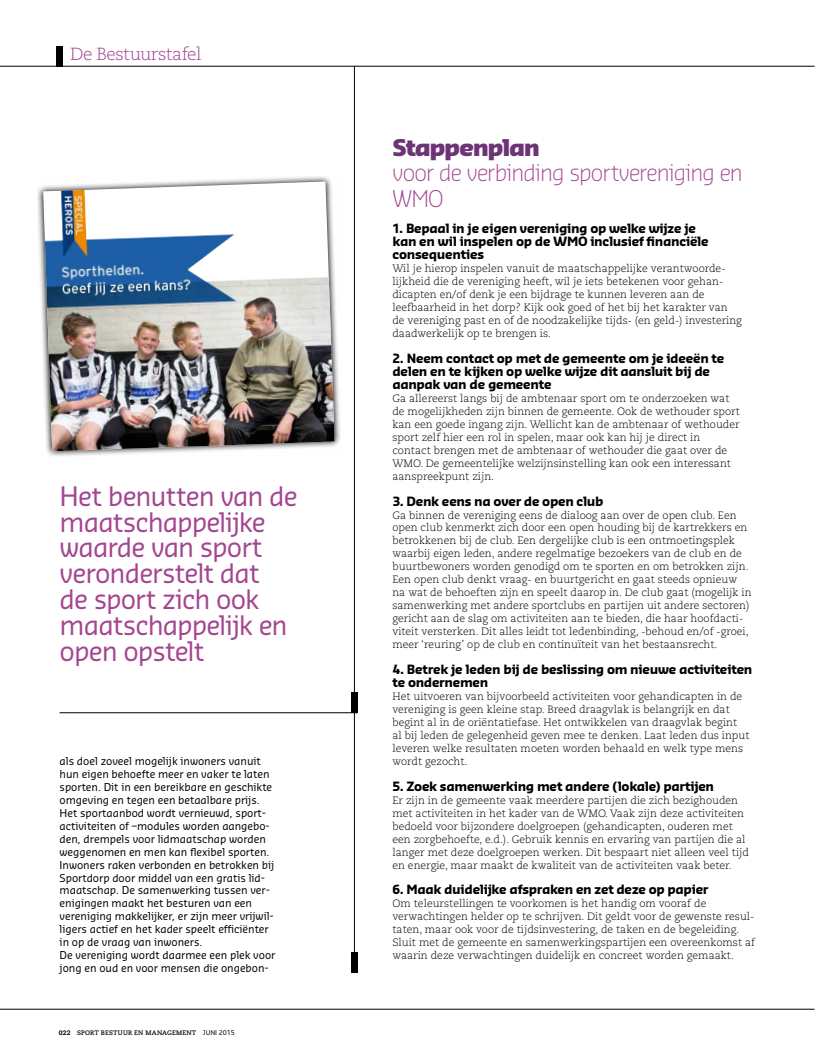
<style>
.page{position:relative;width:815px;height:1063px;background:#fff}
.page>*{position:absolute;margin:0;border:0;box-sizing:border-box;transform-origin:0 0}
.t1{font:26.25px/25.9px "Sansa";letter-spacing:-.035em;color:#a44590}
.t2{font:300 22.5px/25.9px "Sansa Std";letter-spacing:-.035em;color:#a44590}
.t3{font:900 22.5px "Sansa Std";letter-spacing:-.035em;color:#6d3376}
.t4{font:300 17.5px "Caecilia CE";letter-spacing:-.035em;color:#a44590}
.t5{font:700 12.5px/13px "Sansa";letter-spacing:-.025em;color:#000}
.t6{font:300 10.62px/13px "Caecilia CE";color:#000}
.t7{font:10.62px/13px "Sansa";letter-spacing:-.005em;color:#000}
.t8{font:700 6.5px "Caecilia CE";letter-spacing:.025em;color:#000}
.s1{font-weight:800}
.s2{font-family:"Sansa";font-weight:400}
</style>
<div class="page">
<hr style="left:0;top:66px;width:815px;height:1px;background:#000">
<div style="left:56px;top:46px;width:7px;height:20px;background:#000"></div>
<hr style="left:0;top:1009px;width:815px;height:1px;background:#000">
<hr style="left:354px;top:66px;width:1px;height:906px;background:#000">
<div style="left:351px;top:952px;width:7px;height:20px;background:#000"></div>
<hr style="left:60px;top:713px;width:297px;height:1px;background:#000">
<div style="left:351px;top:692px;width:6px;height:21px;background:#000"></div>
<svg style="left:37px;top:176px;width:303px;height:280px"></svg>
<img style="left:43px;top:181px;width:292px;height:270px">
<h3 class="t4" style="left:70px;top:43px;width:133px">De Bestuurstafel</h3>
<h1 class="t1" style="left:60px;top:482px;width:240px">Het benutten van de maatschappelijke waarde van sport veronderstelt dat<br>de sport zich ook maatschappelijk en open opstelt</h1>
<p class="t7" style="left:60px;top:754px;width:217px">als doel zoveel mogelijk inwoners vanuit hun eigen behoefte meer en vaker te laten sporten. Dit in een bereikbare en geschikte omgeving en tegen een betaalbare prijs.<br>Het sportaanbod wordt vernieuwd, sport&shy;activiteiten of –modules worden aangebo&shy;den, drempels voor lidmaatschap worden weggenomen en men kan flexibel sporten.<br>Inwoners raken verbonden en betrokken bij Sportdorp door middel van een gratis lid&shy;maatschap. De samenwerking tussen ver&shy;enigingen maakt het besturen van een vereniging makkelijker, er zijn meer vrijwil&shy;ligers actief en het kader speelt efficiënter in op de vraag van inwoners.<br>De vereniging wordt daarmee een plek voor jong en oud en voor mensen die ongebon-</p>
<p class="t8" style="left:59px;top:1028px;width:178px"><span class="s1">022</span> SPORT BESTUUR EN MANAGEMENT <span class="s2">JUNI 2015</span></p>
<h2 class="t3" style="left:392px;top:132px;width:149px">Stappenplan</h2>
<h2 class="t2" style="left:392px;top:159px;width:352px">voor de verbinding sportvereniging en<br>WMO</h2>
<p class="t5" style="left:392px;top:222px;width:318px">1. Bepaal in je eigen vereniging op welke wijze je kan en wil inspelen op de WMO inclusief financiële consequenties</p>
<p class="t6" style="left:392px;top:262px;width:351px">Wil je hierop inspelen vanuit de maatschappelijke verantwoorde&shy;lijkheid die de vereniging heeft, wil je iets betekenen voor gehan&shy;dicapten en/of denk je een bijdrage te kunnen leveren aan de leefbaarheid in het dorp? Kijk ook goed of het bij het karakter van de vereniging past en of de noodzakelijke tijds- (en geld-) investering daadwerkelijk op te brengen is.</p>
<p class="t5" style="left:392px;top:351px;width:334px">2. Neem contact op met de gemeente om je ideeën te delen en te kijken op welke wijze dit aansluit bij de aanpak van de gemeente</p>
<p class="t6" style="left:392px;top:392px;width:349px">Ga allereerst langs bij de ambtenaar sport om te onderzoeken wat de mogelijkheden zijn binnen de gemeente. Ook de wethouder sport kan een goede ingang zijn. Wellicht kan de ambtenaar of wethouder sport zelf hier een rol in spelen, maar ook kan hij je direct in contact brengen met de ambtenaar of wethouder die gaat over de WMO. De gemeentelijke welzijnsinstelling kan ook een interessant aanspreekpunt zijn.</p>
<p class="t5" style="left:392px;top:494px;width:213px">3. Denk eens na over de open club</p>
<p class="t6" style="left:392px;top:508px;width:361px">Ga binnen de vereniging eens de dialoog aan over de open club. Een open club kenmerkt zich door een open houding bij de kartrekkers en betrokkenen bij de club. Een dergelijke club is een ontmoetingsplek waarbij eigen leden, andere regelmatige bezoekers van de club en de buurtbewoners worden genodigd om te sporten en om betrokken zijn.<br>Een open club denkt vraag- en buurtgericht en gaat steeds opnieuw na wat de behoeften zijn en speelt daarop in. De club gaat (mogelijk in samenwerking met andere sportclubs en partijen uit andere sectoren) gericht aan de slag om activiteiten aan te bieden, die haar hoofdacti&shy;viteit versterken. Dit alles leidt tot ledenbinding, -behoud en/of -groei, meer ‘reuring’ op de club en continuïteit van het bestaansrecht.</p>
<p class="t5" style="left:392px;top:662px;width:362px">4. Betrek je leden bij de beslissing om nieuwe activiteiten te ondernemen</p>
<p class="t6" style="left:392px;top:690px;width:359px">Het uitvoeren van bijvoorbeeld activiteiten voor gehandicapten in de vereniging is geen kleine stap. Breed draagvlak is belangrijk en dat begint al in de oriëntatiefase. Het ontwikkelen van draagvlak begint<br>al bij leden de gelegenheid geven mee te denken. Laat leden dus input leveren welke resultaten moeten worden behaald en welk type mens wordt gezocht.</p>
<p class="t5" style="left:392px;top:779px;width:323px">5. Zoek samenwerking met andere (lokale) partijen</p>
<p class="t6" style="left:392px;top:793px;width:358px">Er zijn in de gemeente vaak meerdere partijen die zich bezighouden met activiteiten in het kader van de WMO. Vaak zijn deze activiteiten bedoeld voor bijzondere doelgroepen (gehandicapten, ouderen met een zorgbehoefte, e.d.). Gebruik kennis en ervaring van partijen die al langer met deze doelgroepen werken. Dit bespaart niet alleen veel tijd en energie, maar maakt de kwaliteit van de activiteiten vaak beter.</p>
<p class="t5" style="left:392px;top:883px;width:317px">6. Maak duidelijke afspraken en zet deze op papier</p>
<p class="t6" style="left:392px;top:897px;width:364px">Om teleurstellingen te voorkomen is het handig om vooraf de verwachtingen helder op te schrijven. Dit geldt voor de gewenste resul&shy;taten, maar ook voor de tijdsinvestering, de taken en de begeleiding.<br>Sluit met de gemeente en samenwerkingspartijen een overeenkomst af waarin deze verwachtingen duidelijk en concreet worden gemaakt.</p>
</div>
